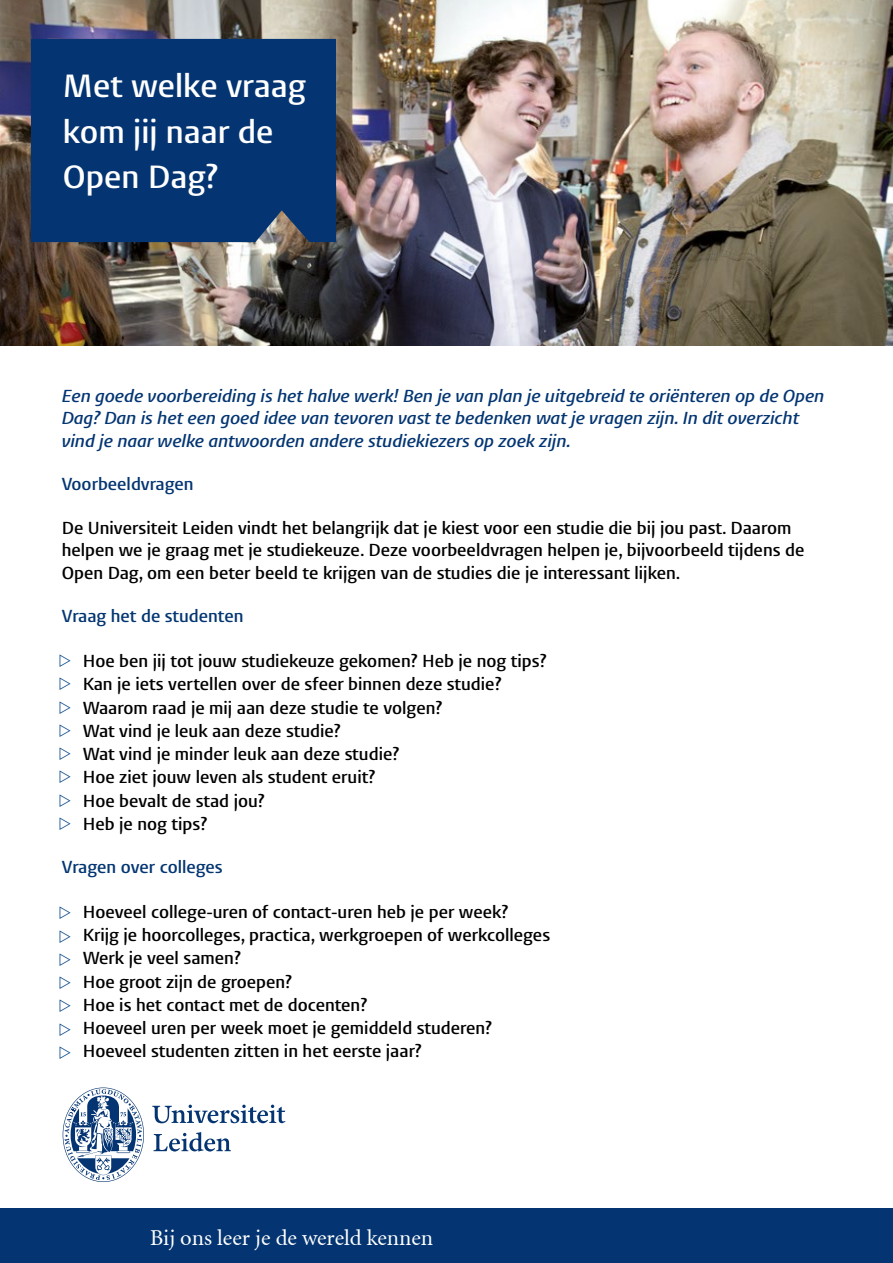
<style>
.page{position:relative;width:893px;height:1263px;background:#fff}
.page>*{position:absolute;margin:0;border:0;box-sizing:border-box;transform-origin:0 0}
.t1{font:600 33.3px/45.5px "Vestula";color:#fff}
.t2{font:22.5px "Minion";color:#fff}
.t3{font:600 18px/23.2px "Vestula";color:#000}
.t4{font:italic 600 18px/22.5px "Vestula";color:#033572}
.t5{font:600 18px "Vestula";color:#033572}
</style>
<div class="page">
<img style="left:0;top:0;width:893px;height:345px">
<div style="left:0;top:1209px;width:893px;height:54px;background:#043572"></div>
<svg style="left:152px;top:1104px;width:133px;height:47px"></svg>
<svg style="left:63px;top:1087px;width:81px;height:95px"></svg>
<div style="left:31px;top:39px;width:305px;height:203px;background:#043572"></div>
<h1 class="t1" style="left:63px;top:63px;width:245px">Met welke vraag kom jij naar de<br>Open Dag?</h1>
<p class="t4" style="left:62px;top:385px;width:764px">Een goede voorbereiding is het halve werk! Ben je van plan je uitgebreid te oriënteren op de Open<br>Dag? Dan is het een goed idee van tevoren vast te bedenken wat je vragen zijn. In dit overzicht vind je naar welke antwoorden andere studiekiezers op zoek zijn.</p>
<p class="t5" style="left:62px;top:473px;width:133px">Voorbeeldvragen</p>
<p class="t3" style="left:62px;top:517px;width:744px;line-height:22.5px">De Universiteit Leiden vindt het belangrijk dat je kiest voor een studie die bij jou past. Daarom helpen we je graag met je studiekeuze. Deze voorbeeldvragen helpen je, bijvoorbeeld tijdens de<br>Open Dag, om een beter beeld te krijgen van de studies die je interessant lijken.</p>
<p class="t5" style="left:62px;top:605px;width:183px">Vraag het de studenten</p>
<p class="t3" style="left:83px;top:649px;width:465px">Hoe ben jij tot jouw studiekeuze gekomen? Heb je nog tips?<br>Kan je iets vertellen over de sfeer binnen deze studie?<br>Waarom raad je mij aan deze studie te volgen?<br>Wat vind je leuk aan deze studie?<br>Wat vind je minder leuk aan deze studie?<br>Hoe ziet jouw leven als student eruit?<br>Hoe bevalt de stad jou?<br>Heb je nog tips?</p>
<p class="t5" style="left:62px;top:856px;width:163px">Vragen over colleges</p>
<p class="t3" style="left:83px;top:900px;width:469px">Hoeveel college-uren of contact-uren heb je per week?<br>Krijg je hoorcolleges, practica, werkgroepen of werkcolleges Werk je veel samen?<br>Hoe groot zijn de groepen?<br>Hoe is het contact met de docenten?<br>Hoeveel uren per week moet je gemiddeld studeren?<br>Hoeveel studenten zitten in het eerste jaar?</p>
<p class="t2" style="left:150px;top:1226px;width:284px">Bij ons leer je de wereld kennen</p>
</div>
